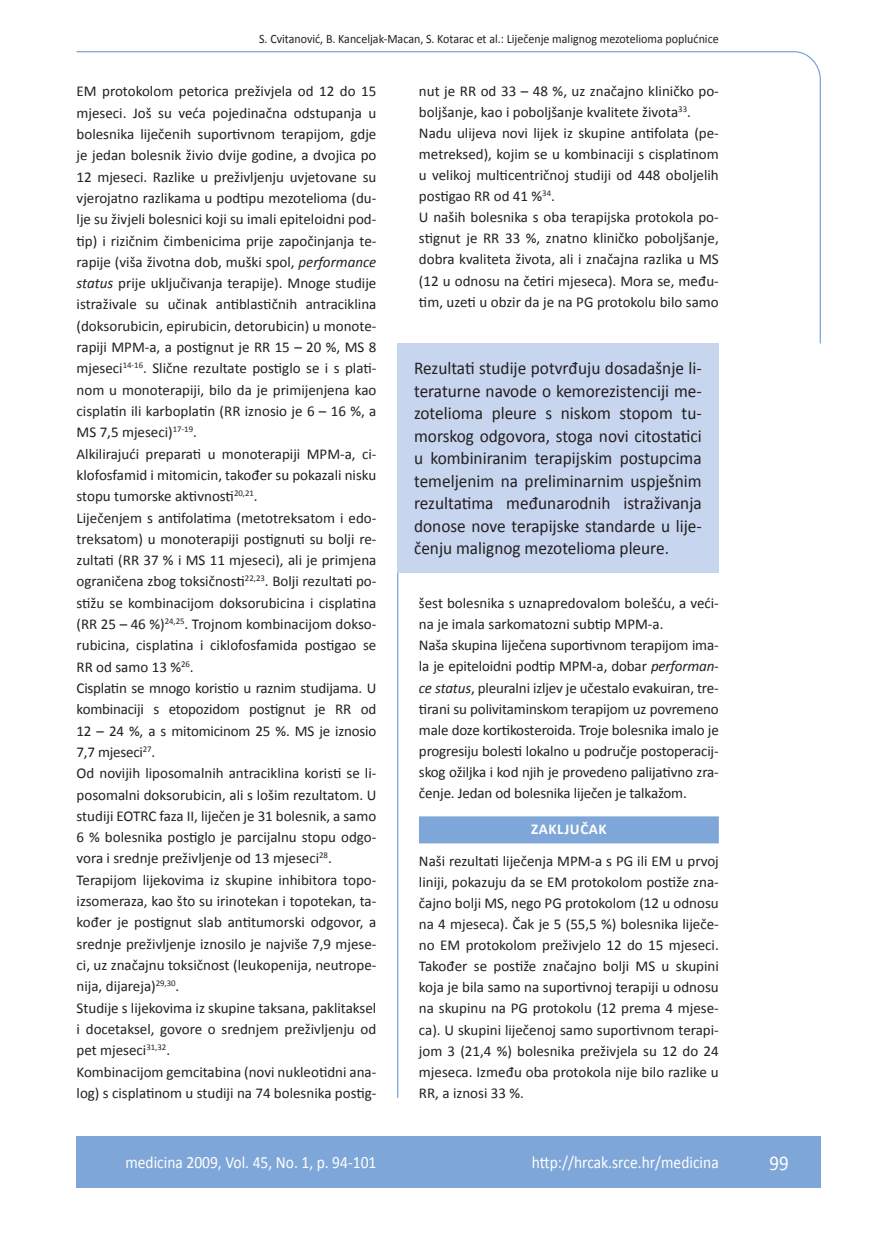
<style>
.page{position:relative;width:872px;height:1234px;background:#fff}
.page>*{position:absolute;margin:0;border:0;box-sizing:border-box;transform-origin:0 0}
.t1{font:21px "Calibri";color:#fff;scale:.9 1}
.anterfile{font:18px/22.5px "Calibri";color:#231f20;text-align:justify;scale:.96 1}
.t2{font:17.25px "Calibri";color:#fff;scale:.9 1}
.osnovni_tekst{font:15px/21.3px "Calibri";color:#231f20;text-align:justify}
.naslov_ruler{font:700 15px "Calibri";letter-spacing:.04em;color:#fff}
.glava{font:12.75px "Calibri";color:#231f20;scale:.94 1}
.s1{font-style:italic}
</style>
<div class="page">
<svg style="left:76px;top:51px;width:745px;height:293px"></svg>
<hr style="left:397px;top:573px;width:1px;height:524px;background:#7ea6d8">
<div style="left:77px;top:1135px;width:744px;height:51px;background:#7ea6d8"></div>
<div style="left:397px;top:343px;width:322px;height:230px;background:#c7d5ee"></div>
<div style="left:419px;top:816px;width:300px;height:27px;background:#7ea6d8"></div>
<p class="glava" style="left:259px;top:30px;width:490px">S. Cvitanović, B. Kanceljak-Macan, S. Kotarac et al.: Liječenje malignog mezotelioma poplućnice</p>
<p class="osnovni_tekst" style="left:77px;top:80px;width:301px">EM protokolom petorica preživjela od 12 do 15 mjeseci. Još su veća pojedinačna odstupanja u bolesnika liječenih suportivnom terapijom, gdje je jedan bolesnik živio dvije godine, a dvojica po 12 mjeseci. Razlike u preživljenju uvjetovane su vjerojatno razlikama u podtipu mezotelioma (du&shy;lje su živjeli bolesnici koji su imali epiteloidni pod&shy;tip) i rizičnim čimbenicima prije započinjanja te&shy;rapije (viša životna dob, muški spol, <span class="s1">performance status</span> prije uključivanja terapije). Mnoge studije istraživale su učinak antiblastičnih antraciklina (doksorubicin, epirubicin, detorubicin) u monote&shy;rapiji MPM-a, a postignut je RR 15 – 20 %, MS 8 mjeseci<sup>14-16</sup>. Slične rezultate postiglo se i s plati&shy;nom u monoterapiji, bilo da je primijenjena kao cisplatin ili karboplatin (RR iznosio je 6 – 16 %, a MS 7,5 mjeseci)<sup>17-19</sup>.</p>
<p class="osnovni_tekst" style="left:77px;top:442px;width:301px">Alkilirajući preparati u monoterapiji MPM-a, ci&shy;klofosfamid i mitomicin, također su pokazali nisku stopu tumorske aktivnosti<sup>20,21</sup>.</p>
<p class="osnovni_tekst" style="left:77px;top:506px;width:301px">Liječenjem s antifolatima (metotreksatom i edo&shy;treksatom) u monoterapiji postignuti su bolji re&shy;zultati (RR 37 % i MS 11 mjeseci), ali je primjena ograničena zbog toksičnosti<sup>22,23</sup>. Bolji rezultati po&shy;stižu se kombinacijom doksorubicina i cisplatina (RR 25 – 46 %)<sup>24,25</sup>. Trojnom kombinacijom dokso&shy;rubicina, cisplatina i ciklofosfamida postigao se RR od samo 13 %<sup>26</sup>.</p>
<p class="osnovni_tekst" style="left:77px;top:676px;width:301px">Cisplatin se mnogo koristio u raznim studijama. U kombinaciji s etopozidom postignut je RR od 12 – 24 %, a s mitomicinom 25 %. MS je iznosio 7,7 mjeseci<sup>27</sup>.</p>
<p class="osnovni_tekst" style="left:77px;top:761px;width:301px">Od novijih liposomalnih antraciklina koristi se li&shy;posomalni doksorubicin, ali s lošim rezultatom. U studiji EOTRC faza II, liječen je 31 bolesnik, a samo 6 % bolesnika postiglo je parcijalnu stopu odgo&shy;vora i srednje preživljenje od 13 mjeseci<sup>28</sup>.</p>
<p class="osnovni_tekst" style="left:77px;top:868px;width:301px">Terapijom lijekovima iz skupine inhibitora topo&shy;izsomeraza, kao što su irinotekan i topotekan, ta&shy;kođer je postignut slab antitumorski odgovor, a srednje preživljenje iznosilo je najviše 7,9 mjese&shy;ci, uz značajnu toksičnost (leukopenija, neutrope&shy;nija, dijareja)<sup>29,30</sup>.</p>
<p class="osnovni_tekst" style="left:77px;top:996px;width:301px">Studije s lijekovima iz skupine taksana, paklitaksel i docetaksel, govore o srednjem preživljenju od pet mjeseci<sup>31,32</sup>.</p>
<p class="osnovni_tekst" style="left:77px;top:1059px;width:301px">Kombinacijom gemcitabina (novi nukleotidni ana&shy;log) s cisplatinom u studiji na 74 bolesnika postig-</p>
<p class="osnovni_tekst" style="left:419px;top:80px;width:301px">nut je RR od 33 – 48 %, uz značajno kliničko po&shy;boljšanje, kao i poboljšanje kvalitete života<sup>33</sup>.</p>
<p class="osnovni_tekst" style="left:419px;top:122px;width:301px">Nadu ulijeva novi lijek iz skupine antifolata (pe&shy;metreksed), kojim se u kombinaciji s cisplatinom u velikoj multicentričnoj studiji od 448 oboljelih postigao RR od 41 %<sup>34</sup>.</p>
<p class="osnovni_tekst" style="left:419px;top:206px;width:301px">U naših bolesnika s oba terapijska protokola po&shy;stignut je RR 33 %, znatno kliničko poboljšanje, dobra kvaliteta života, ali i značajna razlika u MS (12 u odnosu na četiri mjeseca). Mora se, među&shy;tim, uzeti u obzir da je na PG protokolu bilo samo</p>
<p class="anterfile" style="left:414px;top:356px;width:301px">Rezultati studije potvrđuju dosadašnje li&shy;teraturne navode o kemorezistenciji me&shy;zotelioma pleure s niskom stopom tu&shy;morskog odgovora, stoga novi citostatici u kombiniranim terapijskim postupcima temeljenim na preliminarnim uspješnim rezultatima međunarodnih istraživanja donose nove terapijske standarde u lije&shy;čenju malignog mezotelioma pleure.</p>
<p class="osnovni_tekst" style="left:419px;top:591px;width:301px">šest bolesnika s uznapredovalom bolešću, a veći&shy;na je imala sarkomatozni subtip MPM-a.</p>
<p class="osnovni_tekst" style="left:419px;top:634px;width:301px">Naša skupina liječena suportivnom terapijom ima&shy;la je epiteloidni podtip MPM-a, dobar <span class="s1">performan&shy;ce status</span>, pleuralni izljev je učestalo evakuiran, tre&shy;tirani su polivitaminskom terapijom uz povremeno male doze kortikosteroida. Troje bolesnika imalo je progresiju bolesti lokalno u područje postoperacij&shy;skog ožiljka i kod njih je provedeno palijativno zra&shy;čenje. Jedan od bolesnika liječen je talkažom.</p>
<p class="naslov_ruler" style="left:531px;top:819px;width:77px">ZAKLJUČAK</p>
<p class="osnovni_tekst" style="left:419px;top:849px;width:301px">Naši rezultati liječenja MPM-a s PG ili EM u prvoj liniji, pokazuju da se EM protokolom postiže zna&shy;čajno bolji MS, nego PG protokolom (12 u odnosu na 4 mjeseca). Čak je 5 (55,5 %) bolesnika liječe&shy;no EM protokolom preživjelo 12 do 15 mjeseci.<br>Također se postiže značajno bolji MS u skupini koja je bila samo na suportivnoj terapiji u odnosu na skupinu na PG protokolu (12 prema 4 mjese&shy;ca). U skupini liječenoj samo suportivnom terapi&shy;jom 3 (21,4 %) bolesnika preživjela su 12 do 24 mjeseca. Između oba protokola nije bilo razlike u RR, a iznosi 33 %.</p>
<p class="t2" style="left:125px;top:1151px;width:280px">medicina 2009, Vol. 45, No. 1, p. 94-101</p>
<p class="t2" style="left:532px;top:1151px;width:209px">http://hrcak.srce.hr/medicina</p>
<p class="t1" style="left:769px;top:1149px;width:23px">99</p>
</div>
